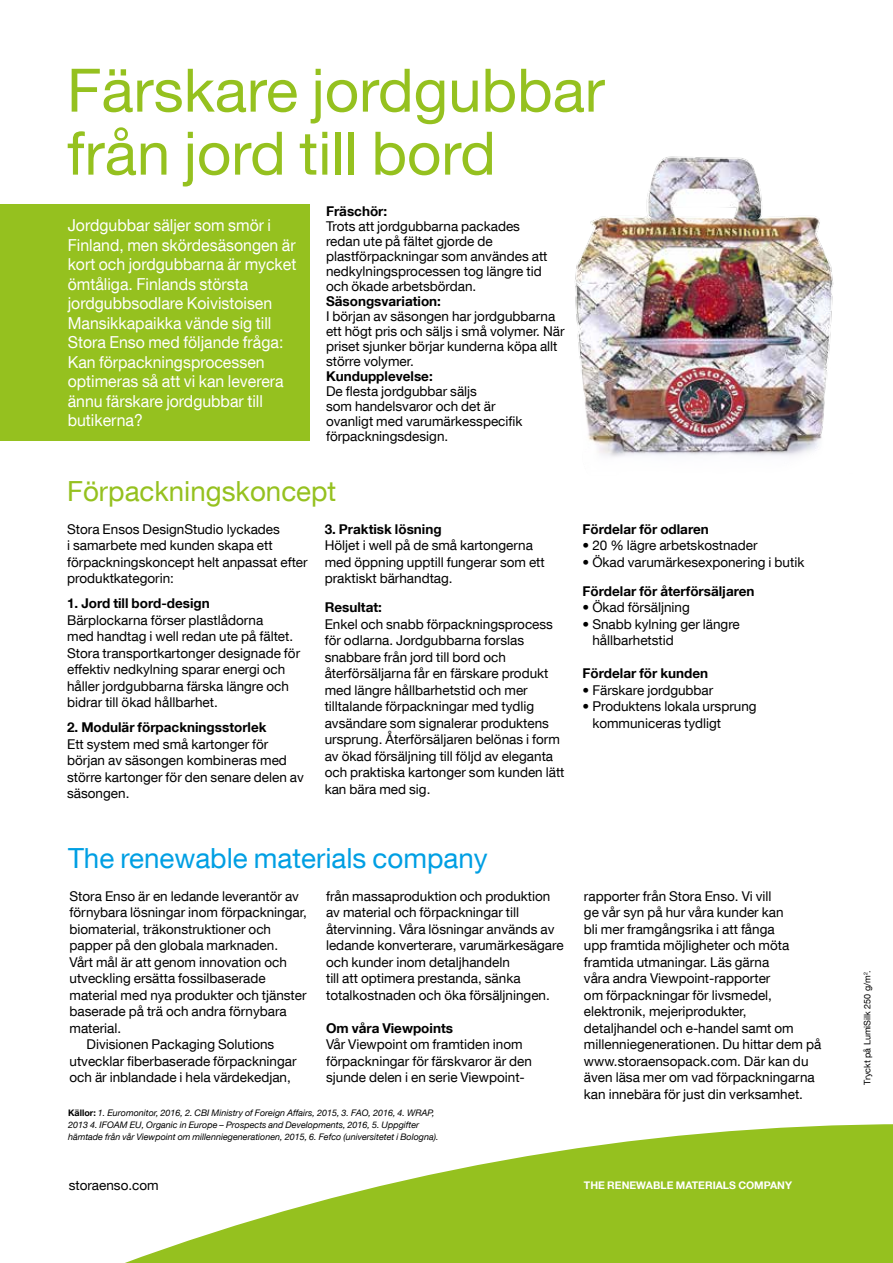
<style>
.page{position:relative;width:893px;height:1263px;background:#fff}
.page>*{position:absolute;margin:0;border:0;box-sizing:border-box;transform-origin:0 0}
.t1{font:60px/63px "Helvetica Neue LT Com";color:#95c11f}
.t2{font:27.75px "Helvetica Neue LT Com";color:#009fe3}
.t3{font:27.75px "Helvetica Neue LT Com";color:#95c11f}
.t4{font:16.5px/19.5px "Helvetica Neue LT Com";color:#fff;scale:.96 1}
.t5{font:13.5px/16.5px "Helvetica Neue LT Com";color:#000}
.t6{font:700 13.5px "Helvetica Neue LT Com";color:#000}
.t7{font:700 10.5px "Helvetica Neue LT Com";color:#fff}
.t8{font:italic 9px/12px "Helvetica Neue LT Com";color:#000}
.t9{font:9px "Helvetica Neue LT Com";color:#000}
.s1{font-weight:700;font-style:normal}
</style>
<div class="page">
<img style="left:575px;top:156px;width:259px;height:301px">
<svg style="left:125px;top:1124px;width:768px;height:139px;fill:#95c11f"></svg>
<div style="left:0;top:204px;width:309px;height:236px;background:#95c11f"></div>
<h1 class="t1" style="left:67px;top:57px;width:539px">Färskare jordgubbar från jord till bord</h1>
<p class="t6" style="left:326px;top:202px;width:63px">Fräschör:</p>
<p class="t5" style="left:326px;top:218px;width:223px;line-height:15px">Trots att jordgubbarna packades redan ute på fältet gjorde de plastförpackningar som användes att nedkylningsprocessen tog längre tid och ökade arbetsbördan.</p>
<p class="t6" style="left:326px;top:292px;width:117px">Säsongsvariation:</p>
<p class="t5" style="left:326px;top:308px;width:240px;line-height:15px">I början av säsongen har jordgubbarna ett högt pris och säljs i små volymer. När priset sjunker börjar kunderna köpa allt större volymer.</p>
<p class="t6" style="left:326px;top:367px;width:108px">Kundupplevelse:</p>
<p class="t5" style="left:326px;top:383px;width:198px;line-height:15px">De flesta jordgubbar säljs<br>som handelsvaror och det är ovanligt med varumärkesspecifik förpackningsdesign.</p>
<p class="t4" style="left:68px;top:215px;width:240px">Jordgubbar säljer som smör i<br>Finland, men skördesäsongen är kort och jordgubbarna är mycket ömtåliga. Finlands största jordgubbsodlare Koivistoisen<br>Mansikkapaikka vände sig till<br>Stora Enso med följande fråga:<br>Kan förpackningsprocessen optimeras så att vi kan leverera ännu färskare jordgubbar till butikerna?</p>
<h2 class="t3" style="left:67px;top:474px;width:271px">Förpackningskoncept</h2>
<p class="t5" style="left:67px;top:520px;width:242px">Stora Ensos DesignStudio lyckades<br>i samarbete med kunden skapa ett förpackningskoncept helt anpassat efter produktkategorin:</p>
<p class="t6" style="left:67px;top:595px;width:144px">1. Jord till bord-design</p>
<p class="t5" style="left:67px;top:611px;width:234px">Bärplockarna förser plastlådorna<br>med handtag i well redan ute på fältet.<br>Stora transportkartonger designade för effektiv nedkylning sparar energi och håller jordgubbarna färska längre och bidrar till ökad hållbarhet.</p>
<p class="t6" style="left:67px;top:719px;width:201px">2. Modulär förpackningsstorlek</p>
<p class="t5" style="left:67px;top:735px;width:238px">Ett system med små kartonger för början av säsongen kombineras med större kartonger för den senare delen av säsongen.</p>
<p class="t6" style="left:325px;top:520px;width:118px">3. Praktisk lösning</p>
<p class="t5" style="left:325px;top:537px;width:222px">Höljet i well på de små kartongerna med öppning upptill fungerar som ett praktiskt bärhandtag.</p>
<p class="t6" style="left:325px;top:599px;width:59px">Resultat:</p>
<p class="t5" style="left:325px;top:615px;width:241px">Enkel och snabb förpackningsprocess för odlarna. Jordgubbarna forslas snabbare från jord till bord och återförsäljarna får en färskare produkt med längre hållbarhetstid och mer tilltalande förpackningar med tydlig avsändare som signalerar produktens ursprung. Återförsäljaren belönas i form av ökad försäljning till följd av eleganta och praktiska kartonger som kunden lätt kan bära med sig.</p>
<h2 class="t2" style="left:68px;top:841px;width:421px">The renewable materials company</h2>
<p class="t5" style="left:70px;top:887px;width:231px">Stora Enso är en ledande leverantör av</p>
<p class="t5" style="left:70px;top:904px;width:239px">förnybara lösningar inom förpackningar,</p>
<p class="t5" style="left:70px;top:920px;width:203px">biomaterial, träkonstruktioner och</p>
<p class="t5" style="left:70px;top:937px;width:210px">papper på den globala marknaden.</p>
<p class="t5" style="left:70px;top:953px;width:219px">Vårt mål är att genom innovation och</p>
<p class="t5" style="left:70px;top:970px;width:198px">utveckling ersätta fossilbaserade</p>
<p class="t5" style="left:70px;top:986px;width:239px">material med nya produkter och tjänster</p>
<p class="t5" style="left:70px;top:1003px;width:219px">baserade på trä och andra förnybara</p>
<p class="t5" style="left:70px;top:1019px;width:53px">material.</p>
<p class="t5" style="left:87px;top:1036px;width:189px">Divisionen Packaging Solutions</p>
<p class="t5" style="left:70px;top:1052px;width:229px">utvecklar fiberbaserade förpackningar</p>
<p class="t5" style="left:70px;top:1069px;width:223px">och är inblandade i hela värdekedjan,</p>
<p class="t5" style="left:326px;top:887px;width:239px">från massaproduktion och produktion av material och förpackningar till återvinning. Våra lösningar används av ledande konverterare, varumärkesägare och kunder inom detaljhandeln<br>till att optimera prestanda, sänka totalkostnaden och öka försäljningen.</p>
<p class="t6" style="left:326px;top:1019px;width:128px">Om våra Viewpoints</p>
<p class="t5" style="left:326px;top:1036px;width:207px">Vår Viewpoint om framtiden inom förpackningar för färskvaror är den sjunde delen i en serie Viewpoint-</p>
<p class="t8" style="left:68px;top:1107px;width:372px"><span class="s1">Källor:</span> 1. Euromonitor, 2016, 2. CBI Ministry of Foreign Affairs, 2015, 3. FAO, 2016, 4. WRAP,<br>2013 4. IFOAM EU, Organic in Europe – Prospects and Developments, 2016, 5. Uppgifter hämtade från vår Viewpoint om millenniegenerationen, 2015, 6. Fefco (universitetet i Bologna).</p>
<p class="t5" style="left:69px;top:1177px;width:92px">storaenso.com</p>
<p class="t6" style="left:583px;top:520px;width:128px">Fördelar för odlaren</p>
<p class="t5" style="left:583px;top:537px;width:177px">• 20 % lägre arbetskostnader</p>
<p class="t5" style="left:583px;top:553px;width:223px">• Ökad varumärkesexponering i butik</p>
<p class="t6" style="left:583px;top:582px;width:173px">Fördelar för återförsäljaren</p>
<p class="t5" style="left:583px;top:599px;width:109px">• Ökad försäljning</p>
<p class="t5" style="left:592px;top:615px;width:149px;text-indent:-10px">• Snabb kylning ger längre hållbarhetstid</p>
<p class="t6" style="left:583px;top:665px;width:127px">Fördelar för kunden</p>
<p class="t5" style="left:583px;top:681px;width:132px">• Färskare jordgubbar</p>
<p class="t5" style="left:592px;top:698px;width:166px;text-indent:-10px">• Produktens lokala ursprung kommuniceras tydligt</p>
<p class="t5" style="left:584px;top:887px;width:239px">rapporter från Stora Enso. Vi vill<br>ge vår syn på hur våra kunder kan<br>bli mer framgångsrika i att fånga<br>upp framtida möjligheter och möta framtida utmaningar. Läs gärna<br>våra andra Viewpoint-rapporter<br>om förpackningar för livsmedel, elektronik, mejeriprodukter, detaljhandel och e-handel samt om millenniegenerationen. Du hittar dem på www.storaensopack.com. Där kan du även läsa mer om vad förpackningarna kan innebära för just din verksamhet.</p>
<p class="t7" style="left:584px;top:1178px;width:210px">THE RENEWABLE MATERIALS COMPANY</p>
<p class="t9" style="left:862px;top:1085px;width:116px;rotate:-90deg">Tryckt på LumiSilk 250 g/m<sup>2</sup>.</p>
</div>
